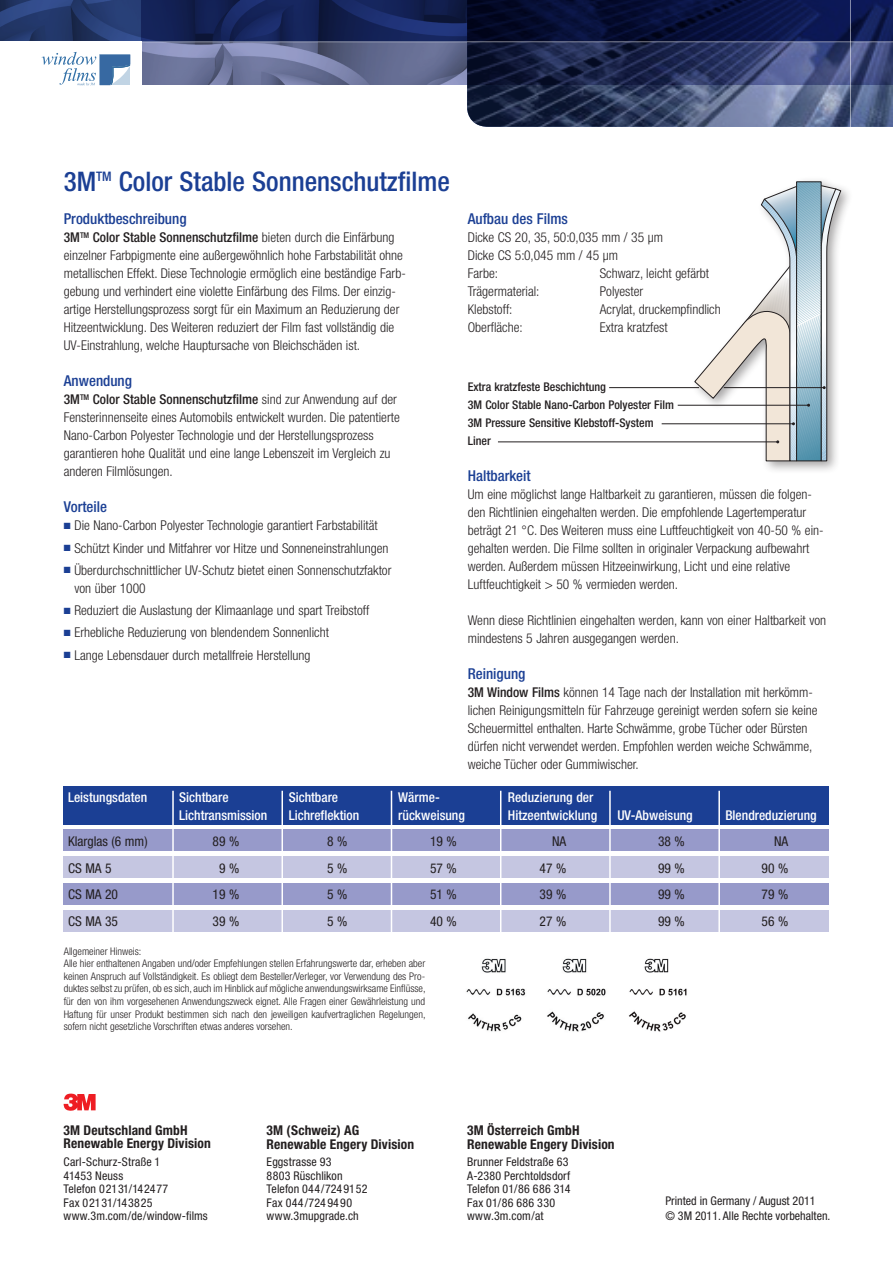
<style>
.page{position:relative;width:893px;height:1263px;background:#fff}
.page>*{position:absolute;margin:0;border:0;box-sizing:border-box;transform-origin:0 0}
.t1{font:500 condensed 27px "Helvetica Neue";color:#1b3f94}
.t2{font:500 condensed 15px "Helvetica Neue";color:#1b3f94}
.t3{font:300 condensed 13.5px/18px "Helvetica Neue";color:#231f20}
.t4{font:500 condensed 13.5px "Helvetica Neue";color:#fff}
.t5{font:700 condensed 13.5px/13.5px "Helvetica Neue";letter-spacing:.01em;color:#231f20}
.t6{font:condensed 13.5px "Helvetica Neue";color:#231f20}
.t7{font:condensed 12px/13.5px "Helvetica Neue";letter-spacing:.01em;color:#231f20}
.t8{font:500 condensed 12px/18px "Helvetica Neue";color:#231f20}
.t9{font:300 condensed 10.5px/12.6px "Helvetica Neue";color:#231f20}
.s1{font-weight:500}
.s2{color:#1b3f94}
</style>
<div class="page">
<img style="left:467px;top:85px;width:426px;height:42px">
<svg style="left:0;top:0;width:141px;height:41px;background:#263b70"></svg>
<svg style="left:141px;top:0;width:752px;height:85px;background:#2b3561"></svg>
<hr style="left:0;top:41px;width:893px;height:1px;background:#fff">
<svg style="left:42px;top:52px;width:88px;height:34px"></svg>
<hr style="left:850px;top:0;width:1px;height:158px;background:#fff">
<svg style="left:64px;top:1093px;width:32px;height:18px"></svg>
<div style="left:64px;top:787px;width:765px;height:38px;background:#1b3f94"></div>
<div style="left:64px;top:830px;width:765px;height:21px;background:#979aca"></div>
<div style="left:64px;top:856px;width:765px;height:22px;background:#c5c6e1"></div>
<div style="left:64px;top:883px;width:765px;height:22px;background:#979aca"></div>
<div style="left:64px;top:910px;width:765px;height:21px;background:#c5c6e1"></div>
<hr style="left:172px;top:791px;width:2px;height:171px;background:#fff">
<hr style="left:281px;top:791px;width:2px;height:171px;background:#fff">
<hr style="left:391px;top:791px;width:1px;height:171px;background:#fff">
<hr style="left:500px;top:791px;width:1px;height:171px;background:#fff">
<hr style="left:609px;top:791px;width:2px;height:171px;background:#fff">
<hr style="left:718px;top:791px;width:2px;height:171px;background:#fff">
<img style="left:466px;top:958px;width:60px;height:74px">
<img style="left:547px;top:958px;width:59px;height:74px">
<img style="left:628px;top:958px;width:59px;height:74px">
<div style="left:690px;top:177px;width:164px;height:298px;background:#231f20;opacity:.4"></div>
<hr style="left:609px;top:387px;width:90px;height:1px;background:#231f20">
<hr style="left:678px;top:405px;width:130px;height:1px;background:#231f20">
<hr style="left:662px;top:423px;width:131px;height:1px;background:#231f20">
<hr style="left:498px;top:441px;width:280px;height:1px;background:#231f20">
<svg style="left:694px;top:182px;width:148px;height:280px"></svg>
<h1 class="t1" style="left:64px;top:166px;width:388px">3M<sup>TM</sup> Color Stable Sonnenschutzfilme</h1>
<p class="t2" style="left:64px;top:210px;width:124px">Produktbeschreibung</p>
<p class="t3" style="left:64px;top:228px;width:344px"><span class="s1">3M</span><sup>TM</sup> <span class="s1">Color Stable Sonnenschutzfilme</span> bieten durch die Einfärbung einzelner Farbpigmente eine außergewöhnlich hohe Farbstabilität ohne metallischen Effekt. Diese Technologie ermöglich eine beständige Farb&shy;gebung und verhindert eine violette Einfärbung des Films. Der einzig&shy;artige Herstellungsprozess sorgt für ein Maximum an Reduzierung der Hitzeentwicklung. Des Weiteren reduziert der Film fast vollständig die UV-Einstrahlung, welche Hauptursache von Bleichschäden ist.</p>
<p class="t2" style="left:64px;top:372px;width:70px">Anwendung</p>
<p class="t3" style="left:64px;top:390px;width:338px"><span class="s1">3M</span><sup>TM</sup> <span class="s1">Color Stable Sonnenschutzfilme</span> sind zur Anwendung auf der Fensterinnenseite eines Automobils entwickelt wurden. Die patentierte Nano-Carbon Polyester Technologie und der Herstellungsprozess garantieren hohe Qualität und eine lange Lebenszeit im Vergleich zu anderen Filmlösungen.</p>
<p class="t2" style="left:64px;top:498px;width:45px">Vorteile</p>
<p class="t3" style="left:64px;top:516px;width:315px"><span class="s2">■</span> Die Nano-Carbon Polyester Technologie garantiert Farbstabilität</p>
<p class="t3" style="left:64px;top:539px;width:326px"><span class="s2">■</span> Schützt Kinder und Mitfahrer vor Hitze und Sonneneinstrahlungen</p>
<p class="t3" style="left:74px;top:561px;width:319px;text-indent:-11px"><span class="s2">■</span> Überdurchschnittlicher UV-Schutz bietet einen Sonnenschutzfaktor von über 1000</p>
<p class="t3" style="left:64px;top:601px;width:307px"><span class="s2">■</span> Reduziert die Auslastung der Klimaanlage und spart Treibstoff</p>
<p class="t3" style="left:64px;top:623px;width:267px"><span class="s2">■</span> Erhebliche Reduzierung von blendendem Sonnenlicht</p>
<p class="t3" style="left:64px;top:646px;width:248px"><span class="s2">■</span> Lange Lebensdauer durch metallfreie Herstellung</p>
<p class="t2" style="left:468px;top:210px;width:102px">Aufbau des Films</p>
<p class="t3" style="left:468px;top:228px;width:197px">Dicke CS 20, 35, 50:0,035 mm / 35 µm<br>Dicke CS 5:0,045 mm / 45 µm<br>Farbe:</p>
<p class="t3" style="left:600px;top:264px;width:111px">Schwarz, leicht gefärbt</p>
<p class="t3" style="left:468px;top:282px;width:73px">Trägermaterial:</p>
<p class="t3" style="left:600px;top:282px;width:45px">Polyester</p>
<p class="t3" style="left:468px;top:300px;width:46px">Klebstoff:</p>
<p class="t3" style="left:600px;top:300px;width:123px">Acrylat, druckempfindlich</p>
<p class="t3" style="left:468px;top:318px;width:57px">Oberfläche:</p>
<p class="t3" style="left:600px;top:318px;width:69px">Extra kratzfest</p>
<p class="t8" style="left:468px;top:377px;width:208px">Extra kratzfeste Beschichtung<br>3M Color Stable Nano-Carbon Polyester Film<br>3M Pressure Sensitive Klebstoff-System<br>Liner</p>
<p class="t2" style="left:468px;top:466px;width:64px">Haltbarkeit</p>
<p class="t3" style="left:468px;top:485px;width:357px">Um eine möglichst lange Haltbarkeit zu garantieren, müssen die folgen&shy;den Richtlinien eingehalten werden. Die empfohlende Lagertemperatur beträgt 21 °C. Des Weiteren muss eine Luftfeuchtigkeit von 40-50 % ein&shy;gehalten werden. Die Filme sollten in originaler Verpackung aufbewahrt werden. Außerdem müssen Hitzeeinwirkung, Licht und eine relative Luftfeuchtigkeit &gt; 50 % vermieden werden.</p>
<p class="t3" style="left:468px;top:611px;width:360px">Wenn diese Richtlinien eingehalten werden, kann von einer Haltbarkeit von mindestens 5 Jahren ausgegangen werden.</p>
<p class="t2" style="left:468px;top:664px;width:59px">Reinigung</p>
<p class="t3" style="left:468px;top:683px;width:351px"><span class="s1">3M Window Films</span> können 14 Tage nach der Installation mit herkömm&shy;lichen Reinigungsmitteln für Fahrzeuge gereinigt werden sofern sie keine Scheuermittel enthalten. Harte Schwämme, grobe Tücher oder Bürsten dürfen nicht verwendet werden. Empfohlen werden weiche Schwämme, weiche Tücher oder Gummiwischer.</p>
<p class="t4" style="left:68px;top:789px;width:81px">Leistungsdaten</p>
<p class="t4" style="left:179px;top:789px;width:51px">Sichtbare</p>
<p class="t4" style="left:289px;top:789px;width:51px">Sichtbare</p>
<p class="t4" style="left:398px;top:789px;width:43px">Wärme-</p>
<p class="t4" style="left:508px;top:789px;width:87px">Reduzierung der</p>
<p class="t4" style="left:179px;top:807px;width:90px">Lichtransmission</p>
<p class="t4" style="left:289px;top:807px;width:72px">Lichreflektion</p>
<p class="t4" style="left:398px;top:807px;width:68px">rückweisung</p>
<p class="t4" style="left:508px;top:807px;width:91px">Hitzeentwicklung</p>
<p class="t4" style="left:617px;top:807px;width:77px">UV-Abweisung</p>
<p class="t4" style="left:725px;top:807px;width:93px">Blendreduzierung</p>
<p class="t6" style="left:68px;top:833px;width:81px">Klarglas (6 mm)</p>
<p class="t6" style="left:213px;top:833px;width:28px">89 %</p>
<p class="t6" style="left:327px;top:833px;width:22px">8 %</p>
<p class="t6" style="left:430px;top:833px;width:28px">19 %</p>
<p class="t6" style="left:552px;top:833px;width:16px">NA</p>
<p class="t6" style="left:658px;top:833px;width:28px">38 %</p>
<p class="t6" style="left:774px;top:833px;width:16px">NA</p>
<p class="t6" style="left:68px;top:860px;width:45px">CS MA 5</p>
<p class="t6" style="left:219px;top:860px;width:22px">9 %</p>
<p class="t6" style="left:327px;top:860px;width:22px">5 %</p>
<p class="t6" style="left:430px;top:860px;width:28px">57 %</p>
<p class="t6" style="left:540px;top:860px;width:28px">47 %</p>
<p class="t6" style="left:658px;top:860px;width:28px">99 %</p>
<p class="t6" style="left:762px;top:860px;width:28px">90 %</p>
<p class="t6" style="left:68px;top:886px;width:52px">CS MA 20</p>
<p class="t6" style="left:213px;top:886px;width:28px">19 %</p>
<p class="t6" style="left:327px;top:886px;width:22px">5 %</p>
<p class="t6" style="left:430px;top:886px;width:28px">51 %</p>
<p class="t6" style="left:540px;top:886px;width:28px">39 %</p>
<p class="t6" style="left:658px;top:886px;width:28px">99 %</p>
<p class="t6" style="left:762px;top:886px;width:28px">79 %</p>
<p class="t6" style="left:68px;top:913px;width:52px">CS MA 35</p>
<p class="t6" style="left:213px;top:913px;width:28px">39 %</p>
<p class="t6" style="left:327px;top:913px;width:22px">5 %</p>
<p class="t6" style="left:430px;top:913px;width:28px">40 %</p>
<p class="t6" style="left:540px;top:913px;width:28px">27 %</p>
<p class="t6" style="left:658px;top:913px;width:28px">99 %</p>
<p class="t6" style="left:762px;top:913px;width:28px">56 %</p>
<p class="t9" style="left:64px;top:944px;width:363px">Allgemeiner Hinweis:<br>Alle hier enthaltenen Angaben und/oder Empfehlungen stellen Erfahrungswerte dar, erheben aber keinen Anspruch auf Vollständigkeit. Es obliegt dem Besteller/Verleger, vor Verwendung des Pro&shy;duktes selbst zu prüfen, ob es sich, auch im Hinblick auf mögliche anwendungswirksame Einflüsse, für den von ihm vorgesehenen Anwendungszweck eignet. Alle Fragen einer Gewährleistung und Haftung für unser Produkt bestimmen sich nach den jeweiligen kaufvertraglichen Regelungen, sofern nicht gesetzliche Vorschriften etwas anderes vorsehen.</p>
<p class="t5" style="left:64px;top:1123px;width:149px">3M Deutschland GmbH<br>Renewable Energy Division</p>
<p class="t7" style="left:64px;top:1155px;width:146px">Carl-Schurz-Straße 1<br>41453 Neuss<br>Telefon 02131/142477<br>Fax 02131/143825 www.3m.com/de/window-films</p>
<p class="t5" style="left:267px;top:1123px;width:149px">3M (Schweiz) AG<br>Renewable Engery Division</p>
<p class="t7" style="left:267px;top:1155px;width:102px">Eggstrasse 93<br>8803 Rüschlikon<br>Telefon 044/7249152<br>Fax 044/7249490 www.3mupgrade.ch</p>
<p class="t5" style="left:467px;top:1123px;width:149px">3M Österreich GmbH<br>Renewable Engery Division</p>
<p class="t7" style="left:467px;top:1155px;width:105px">Brunner Feldstraße 63<br>A-2380 Perchtoldsdorf<br>Telefon 01/86 686 314<br>Fax 01/86 686 330 www.3m.com/at</p>
<p class="t7" style="left:665px;top:1194px;width:166px;line-height:14.4px">Printed in Germany / August 2011<br>© 3M 2011. Alle Rechte vorbehalten.</p>
</div>
